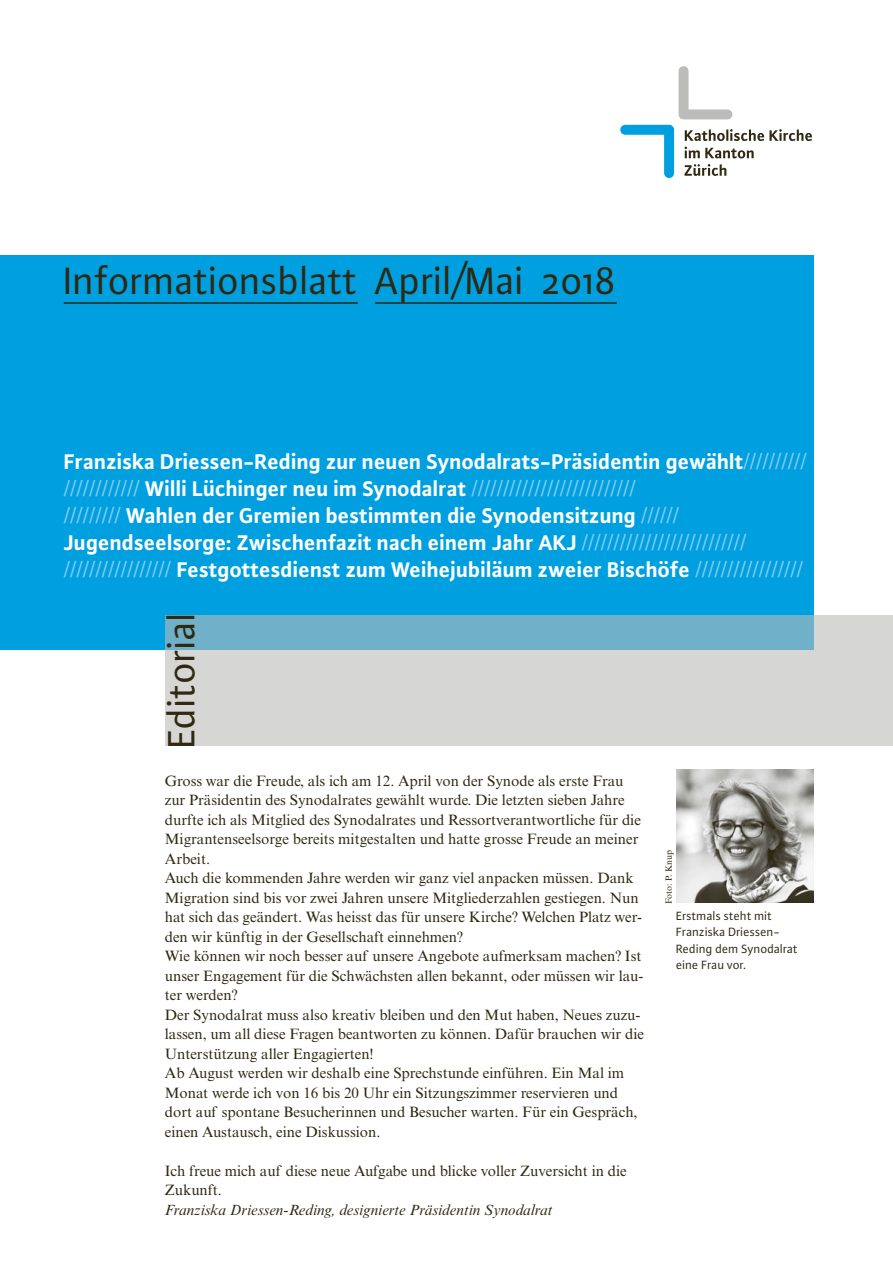
<style>
.page{position:relative;width:893px;height:1263px;background:#fff}
.page>*{position:absolute;margin:0;border:0;box-sizing:border-box;transform-origin:0 0}
.t1{font:40.5px "Plus Sans Pro";color:#2f2912}
.t2{font:700 22.5px/27px "Plus Sans Pro";color:#fff}
.t3{font:22.5px "Times New Roman MT Std";color:#85ccef}
.t4{font:15px/19.5px "Times New Roman MT Std";color:#2f2912}
.t5{font:italic 15px "Times New Roman MT Std";color:#2f2912}
.t6{font:12.75px/16.5px "Plus Sans Pro";color:#2f2912}
.t7{font:9px "Times New Roman MT Std";color:#2f2912}
.s1{font-family:"Times New Roman MT Std";font-weight:400;color:#85ccef}
.s2{font-family:"Plus Sans Pro";font-weight:700;color:#fff}
</style>
<div class="page">
<div style="left:0;top:255px;width:814px;height:394px;background:#009fe0"></div>
<svg style="left:165px;top:615px;width:728px;height:131px;background:#bdccd2"></svg>
<img style="left:676px;top:770px;width:138px;height:133px">
<svg style="left:678px;top:66px;width:54px;height:53px"></svg>
<svg style="left:620px;top:125px;width:54px;height:53px"></svg>
<svg style="left:685px;top:129px;width:127px;height:12px"></svg>
<svg style="left:684px;top:147px;width:70px;height:11px"></svg>
<svg style="left:684px;top:164px;width:42px;height:12px"></svg>
<hr style="left:64px;top:302px;width:294px;height:2px;background:#2f2912">
<hr style="left:375px;top:302px;width:242px;height:2px;background:#2f2912">
<h1 class="t1" style="left:64px;top:254px;width:554px">Informationsblatt April/Mai 2018</h1>
<h2 class="t2" style="left:64px;top:446px;width:745px">Franziska Driessen-Reding zur neuen Synodalrats-Präsidentin gewählt<span class="s1">//////////</span></h2>
<h2 class="t3" style="left:64px;top:475px;width:573px">//////////// <span class="s2">Willi Lüchinger neu im Synodalrat</span> //////////////////////////</h2>
<p class="t2" style="left:64px;top:500px;width:741px"><span class="s1">/////////</span> Wahlen der Gremien bestimmten die Synodensitzung <span class="s1">//////<br></span>Jugendseelsorge: Zwischenfazit nach einem Jahr AKJ <span class="s1">////////////////////////// /////////////////</span> Festgottesdienst zum Weihejubiläum zweier Bischöfe <span class="s1">/////////////////</span></p>
<h1 class="t1" style="left:154px;top:748px;width:138px;rotate:-90deg">Editorial</h1>
<p class="t4" style="left:165px;top:771px;width:481px">Gross war die Freude, als ich am 12. April von der Synode als erste Frau zur Präsidentin des Synodalrates gewählt wurde. Die letzten sieben Jahre durfte ich als Mitglied des Synodalrates und Ressortverantwortliche für die Migrantenseelsorge bereits mitgestalten und hatte grosse Freude an meiner Arbeit.<br>Auch die kommenden Jahre werden wir ganz viel anpacken müssen. Dank Migration sind bis vor zwei Jahren unsere Mitgliederzahlen gestiegen. Nun hat sich das geändert. Was heisst das für unsere Kirche? Welchen Platz wer&shy;den wir künftig in der Gesellschaft einnehmen?<br>Wie können wir noch besser auf unsere Angebote aufmerksam machen? Ist unser Engagement für die Schwächsten allen bekannt, oder müssen wir lau&shy;ter werden?<br>Der Synodalrat muss also kreativ bleiben und den Mut haben, Neues zuzu&shy;lassen, um all diese Fragen beantworten zu können. Dafür brauchen wir die Unterstützung aller Engagierten!<br>Ab August werden wir deshalb eine Sprechstunde einführen. Ein Mal im Monat werde ich von 16 bis 20 Uhr ein Sitzungszimmer reservieren und dort auf spontane Besucherinnen und Besucher warten. Für ein Gespräch, einen Austausch, eine Diskussion.</p>
<p class="t4" style="left:165px;top:1161px;width:463px">Ich freue mich auf diese neue Aufgabe und blicke voller Zuversicht in die<br>Zukunft.</p>
<p class="t5" style="left:165px;top:1201px;width:389px">Franziska Driessen-Reding, designierte Präsidentin Synodalrat</p>
<p class="t7" style="left:664px;top:904px;width:55px;rotate:-90deg">Foto: P. Knup</p>
<p class="t6" style="left:676px;top:907px;width:123px">Erstmals steht mit<br>Franziska Driessen-<br>Reding dem Synodalrat eine Frau vor.</p>
</div>
